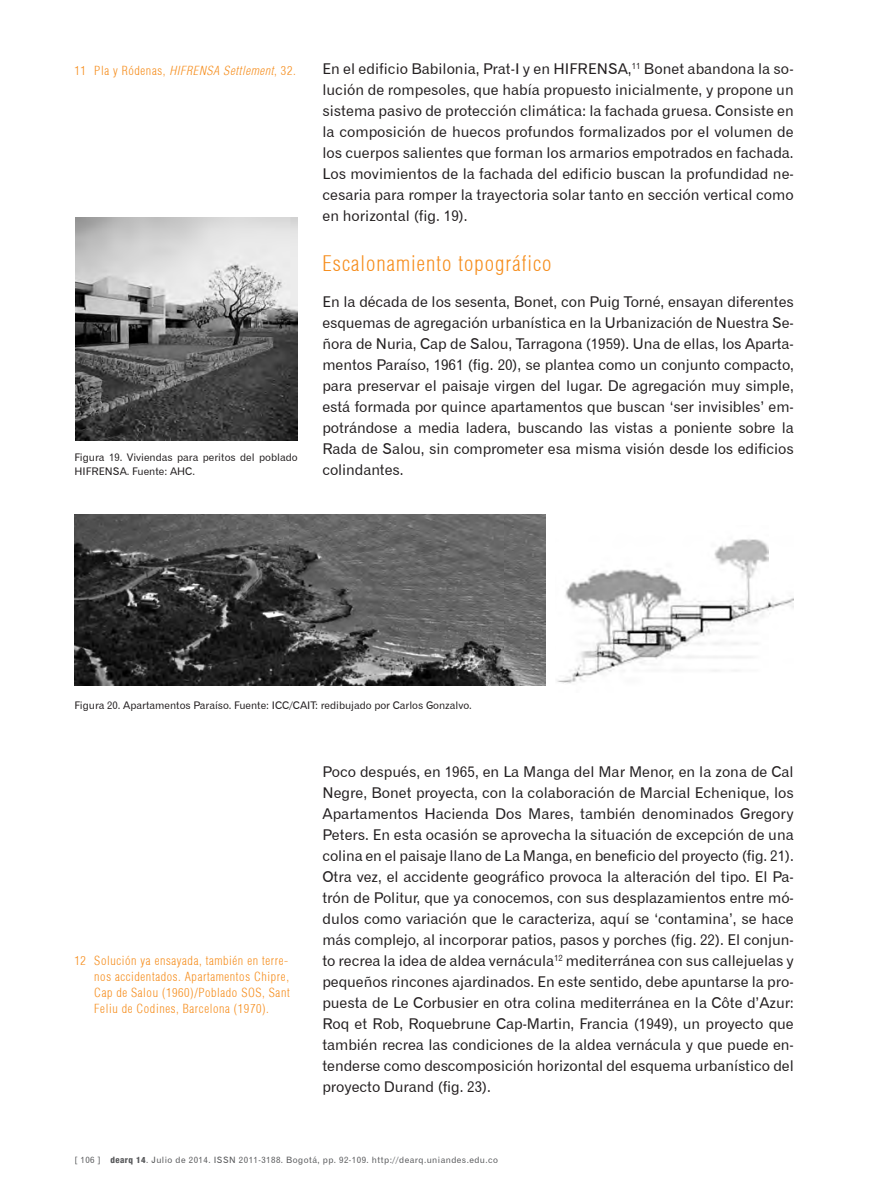
<style>
.page{position:relative;width:893px;height:1191px;background:#fff}
.page>*{position:absolute;margin:0;border:0;box-sizing:border-box;transform-origin:0 0}
.t1{font:300 condensed 21px "Helvetica";letter-spacing:.05em;color:#f68e1e}
.t2{font:14.88px/21px "Gothic 720 BT Roman B";letter-spacing:-.005em;color:#231f20;text-align:justify}
.t3{font:300 condensed 12.25px/15.8px "Helvetica";letter-spacing:.05em;color:#f68e1e}
.t4{font:10.5px/14px "Gothic 720 BT Roman B";color:#231f20}
.t5{font:8.75px "Gothic 720 BT Roman B";letter-spacing:.05em;color:#57585a}
.s1{font-style:italic}
.s2{font-family:"Helvetica 87";font-weight:800;font-stretch:condensed}
</style>
<div class="page">
<img style="left:75px;top:217px;width:223px;height:223px">
<img style="left:74px;top:515px;width:472px;height:170px">
<img style="left:557px;top:539px;width:237px;height:144px">
<p class="t3" style="left:74px;top:62px;width:223px">11 Pla y Ródenas, <span class="s1">HIFRENSA Settlement</span>, 32.</p>
<p class="t4" style="left:74px;top:450px;width:225px">Figura 19. Viviendas para peritos del poblado<br>HIFRENSA. Fuente: AHC.</p>
<p class="t2" style="left:322px;top:58px;width:473px">En el edificio Babilonia, Prat-I y en HIFRENSA,<sup>11</sup> Bonet abandona la so&shy;lución de rompesoles, que había propuesto inicialmente, y propone un sistema pasivo de protección climática: la fachada gruesa. Consiste en la composición de huecos profundos formalizados por el volumen de los cuerpos salientes que forman los armarios empotrados en fachada.<br>Los movimientos de la fachada del edificio buscan la profundidad ne&shy;cesaria para romper la trayectoria solar tanto en sección vertical como en horizontal (fig. 19).</p>
<h1 class="t1" style="left:322px;top:251px;width:231px">Escalonamiento topográfico</h1>
<p class="t2" style="left:322px;top:291px;width:473px">En la década de los sesenta, Bonet, con Puig Torné, ensayan diferentes esquemas de agregación urbanística en la Urbanización de Nuestra Se&shy;ñora de Nuria, Cap de Salou, Tarragona (1959). Una de ellas, los Aparta&shy;mentos Paraíso, 1961 (fig. 20), se plantea como un conjunto compacto, para preservar el paisaje virgen del lugar. De agregación muy simple, está formada por quince apartamentos que buscan ‘ser invisibles’ em&shy;potrándose a media ladera, buscando las vistas a poniente sobre la Rada de Salou, sin comprometer esa misma visión desde los edificios colindantes.</p>
<p class="t4" style="left:74px;top:698px;width:399px">Figura 20. Apartamentos Paraíso. Fuente: ICC/CAIT: redibujado por Carlos Gonzalvo.</p>
<p class="t3" style="left:94px;top:953px;width:197px;text-indent:-20px">12 Solución ya ensayada, también en terre&shy;nos accidentados. Apartamentos Chipre, Cap de Salou (1960)/Poblado SOS, Sant Feliu de Codines, Barcelona (1970).</p>
<p class="t2" style="left:322px;top:761px;width:473px">Poco después, en 1965, en La Manga del Mar Menor, en la zona de Cal Negre, Bonet proyecta, con la colaboración de Marcial Echenique, los Apartamentos Hacienda Dos Mares, también denominados Gregory Peters. En esta ocasión se aprovecha la situación de excepción de una colina en el paisaje llano de La Manga, en beneficio del proyecto (fig. 21).<br>Otra vez, el accidente geográfico provoca la alteración del tipo. El Pa&shy;trón de Politur, que ya conocemos, con sus desplazamientos entre mó&shy;dulos como variación que le caracteriza, aquí se ‘contamina’, se hace más complejo, al incorporar patios, pasos y porches (fig. 22). El conjun&shy;to recrea la idea de aldea vernácula<sup>12</sup> mediterránea con sus callejuelas y pequeños rincones ajardinados. En este sentido, debe apuntarse la pro&shy;puesta de Le Corbusier en otra colina mediterránea en la Côte d’Azur:<br>Roq et Rob, Roquebrune Cap-Martin, Francia (1949), un proyecto que también recrea las condiciones de la aldea vernácula y que puede en&shy;tenderse como descomposición horizontal del esquema urbanístico del proyecto Durand (fig. 23).</p>
<p class="t5" style="left:74px;top:1154px;width:425px">[ 106 ] <span class="s2">dearq 14</span>. Julio de 2014. ISSN 2011-3188. Bogotá, pp. 92-109. http://dearq.uniandes.edu.co</p>
</div>
